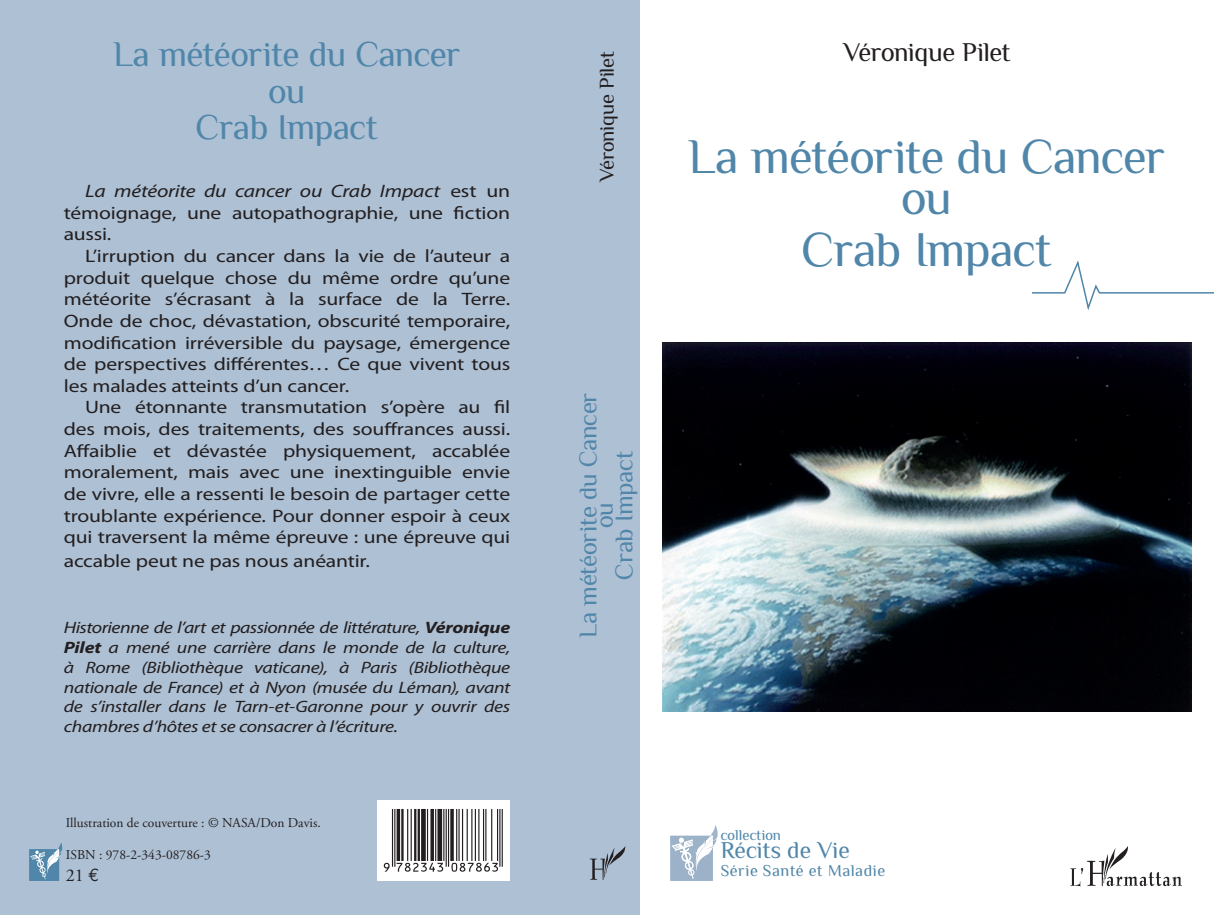
<style>
.page{position:relative;width:1214px;height:915px;background:#fff}
.page>*{position:absolute;margin:0;border:0;box-sizing:border-box;transform-origin:0 0}
.t1{font:49.65px/41.4px "Philosopher";letter-spacing:-.02em;color:#5086a9;text-align:center}
.t2{font:36px/36.6px "Philosopher";letter-spacing:-.015em;color:#5086a9;text-align:center}
.t3{font:27px "Philosopher";letter-spacing:-.02em;color:#231f20}
.t4{font:25.35px/19.6px "Philosopher";letter-spacing:-.015em;color:#5086a9;text-align:center}
.t5{font:24px "Philosopher";color:#5086a9}
.t6{font:21px "Philosopher";letter-spacing:-.025em;color:#231f20}
.t7{font:18px/21.6px "Myriad Pro";letter-spacing:-.01em;color:#231f20;text-align:justify;scale:1.2 1}
.t8{font:18px "Adobe Garamond Pro";color:#231f20}
.t9{font:italic 16.5px/19.8px "Myriad Pro";letter-spacing:-.015em;color:#231f20;text-align:justify;scale:1.2 1}
.t10{font:16.5px "Philosopher";letter-spacing:.03em;color:#5086a9}
.t11{font:15px "Philosopher";color:#5086a9}
.t12{font:13.5px "Adobe Garamond Pro";color:#231f20}
.s1{font-style:italic}
.s2{font-weight:700}
.s3{font-family:"Euro Mono"}
</style>
<div class="page">
<div style="left:0;top:0;width:640px;height:914px;background:#aec0d4"></div>
<svg style="left:590px;top:846px;width:35px;height:33px"></svg>
<div style="left:377px;top:799px;width:133px;height:81px;background:#fff"></div>
<svg style="left:1032px;top:260px;width:182px;height:50px"></svg>
<img style="left:1071px;top:846px;width:110px;height:39px">
<svg style="left:670px;top:825px;width:48px;height:55px"></svg>
<svg style="left:29px;top:843px;width:34px;height:37px"></svg>
<svg style="left:384px;top:809px;width:119px;height:62px"></svg>
<img style="left:663px;top:342px;width:528px;height:369px">
<h2 class="t2" style="left:113px;top:36px;width:349px">La météorite du Cancer ou<br>Crab Impact</h2>
<p class="t6" style="left:596px;top:182px;width:132px;rotate:-90deg">Véronique Pilet</p>
<p class="t7" style="left:64px;top:181px;width:374px;text-indent:21px"><span class="s1">La météorite du cancer ou Crab Impact</span> est un témoignage, une autopathographie, une fiction aussi.</p>
<p class="t7" style="left:64px;top:245px;width:374px;text-indent:21px">L’irruption du cancer dans la vie de l’auteur a produit quelque chose du même ordre qu’une météorite s’écrasant à la surface de la Terre.<br>Onde de choc, dévastation, obscurité temporaire, modification irréversible du paysage, émergence de perspectives différentes… Ce que vivent tous les malades atteints d’un cancer.</p>
<p class="t7" style="left:64px;top:397px;width:374px;text-indent:21px">Une étonnante transmutation s’opère au fil des mois, des traitements, des souffrances aussi.<br>Affaiblie et dévastée physiquement, accablée moralement, mais avec une inextinguible envie de vivre, elle a ressenti le besoin de partager cette troublante expérience. Pour donner espoir à ceux qui traversent la même épreuve : une épreuve qui</p>
<p class="t7" style="left:64px;top:550px;width:257px">accable peut ne pas nous anéantir.</p>
<h3 class="t4" style="left:578px;top:637px;width:247px;rotate:-90deg">La météorite du Cancer</h3>
<h3 class="t4" style="left:595px;top:579px;width:130px;rotate:-90deg">ou<br>Crab Impact</h3>
<p class="t9" style="left:64px;top:618px;width:374px">Historienne de l’art et passionnée de littérature, <span class="s2">Véronique Pilet</span> a mené une carrière dans le monde de la culture, à Rome (Bibliothèque vaticane), à Paris (Bibliothèque nationale de France) et à Nyon (musée du Léman), avant de s’installer dans le Tarn-et-Garonne pour y ouvrir des chambres d’hôtes et se consacrer à l’écriture.</p>
<p class="t12" style="left:66px;top:814px;width:256px">Illustration de couverture : © NASA/Don Davis.</p>
<p class="t12" style="left:66px;top:846px;width:147px">ISBN : 978-2-343-08786-3</p>
<p class="t8" style="left:66px;top:864px;width:35px">21 <span class="s3">€</span></p>
<h3 class="t3" style="left:843px;top:38px;width:169px">Véronique Pilet</h3>
<h1 class="t1" style="left:688px;top:135px;width:479px">La météorite du Cancer ou</h1>
<h1 class="t1" style="left:802px;top:229px;width:252px">Crab Impact</h1>
<p class="t11" style="left:721px;top:827px;width:62px">collection</p>
<h3 class="t5" style="left:721px;top:837px;width:131px">Récits de Vie</h3>
<p class="t10" style="left:721px;top:861px;width:166px">Série Santé et Maladie</p>
</div>
